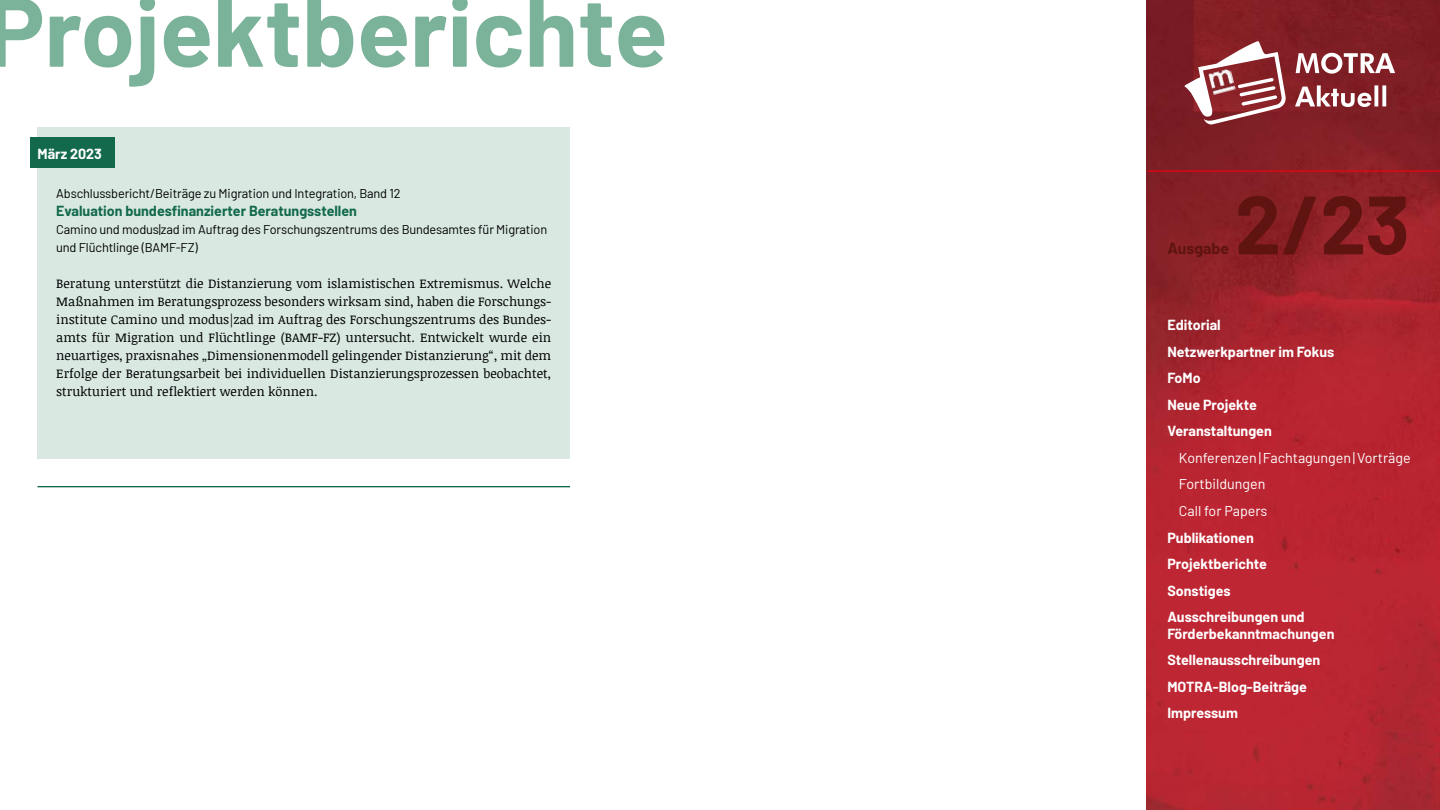
<style>
.page{position:relative;width:1440px;height:810px;background:#fff}
.page>*{position:absolute;margin:0;border:0;box-sizing:border-box;transform-origin:0 0}
.t1{font:700 97.5px "Barlow";color:#7bb29a}
.t2{font:700 82.5px "Barlow";color:#5f1412}
.t3{font:700 15.75px "Barlow";color:#5f1412}
.t4{font:700 14.25px/26.5px "Barlow";color:#fff}
.t5{font:14.25px/26.5px "Barlow";color:#fff}
.t6{font:700 14.25px "Barlow";color:#12694b}
.t7{font:12.75px/18px "Noticia Text";color:#000;text-align:justify}
.t8{font:12.75px/18px "Barlow";letter-spacing:-.01em;color:#000}
</style>
<div class="page">
<img style="left:1147px;top:0;width:292px;height:809px">
<hr style="left:1148px;top:170px;width:292px;height:2px;background:#e30613">
<svg style="left:1295px;top:85px;width:91px;height:22px"></svg>
<svg style="left:1296px;top:53px;width:99px;height:21px"></svg>
<svg style="left:1184px;top:41px;width:102px;height:84px"></svg>
<img style="left:1208px;top:68px;width:28px;height:27px">
<hr style="left:38px;top:486px;width:532px;height:1px;background:#12694b">
<div style="left:38px;top:128px;width:532px;height:331px;background:#d9e9e2"></div>
<div style="left:30px;top:137px;width:85px;height:30px;background:#12694b"></div>
<h1 class="t1" style="left:-14px;top:-41px;width:683px">Projektberichte</h1>
<p class="t4" style="left:38px;top:140px;width:66px">März 2023</p>
<p class="t8" style="left:56px;top:183px;width:346px">Abschlussbericht/Beiträge zu Migration und Integration, Band 12</p>
<p class="t6" style="left:56px;top:200px;width:302px">Evaluation bundesfinanzierter Beratungsstellen</p>
<p class="t8" style="left:56px;top:219px;width:493px">Camino und modus|zad im Auftrag des Forschungszentrums des Bundesamtes für Migration und Flüchtlinge (BAMF-FZ)</p>
<p class="t7" style="left:56px;top:274px;width:497px">Beratung unterstützt die Distanzierung vom islamistischen Extremismus. Welche Maßnahmen im Beratungsprozess besonders wirksam sind, haben die Forschungs&shy;institute Camino und modus|zad im Auftrag des Forschungszentrums des Bundes&shy;amts für Migration und Flüchtlinge (BAMF-FZ) untersucht. Entwickelt wurde ein neuartiges, praxisnahes „Dimensionenmodell gelingender Distanzierung“, mit dem Erfolge der Beratungsarbeit bei individuellen Distanzierungsprozessen beobachtet, strukturiert und reflektiert werden können.</p>
<p class="t3" style="left:1167px;top:237px;width:63px">Ausgabe</p>
<h2 class="t2" style="left:1235px;top:164px;width:176px">2/23</h2>
<p class="t4" style="left:1167px;top:311px;width:168px">Editorial<br>Netzwerkpartner im Fokus<br>FoMo<br>Neue Projekte<br>Veranstaltungen</p>
<p class="t5" style="left:1179px;top:443px;width:233px">Konferenzen|Fachtagungen|Vorträge<br>Fortbildungen<br>Call for Papers</p>
<p class="t4" style="left:1167px;top:523px;width:139px">Publikationen<br>Projektberichte<br>Sonstiges<br>Ausschreibungen und</p>
<p class="t4" style="left:1167px;top:619px;width:169px">Förderbekanntmachungen<br>Stellenausschreibungen<br>MOTRA-Blog-Beiträge<br>Impressum</p>
</div>
